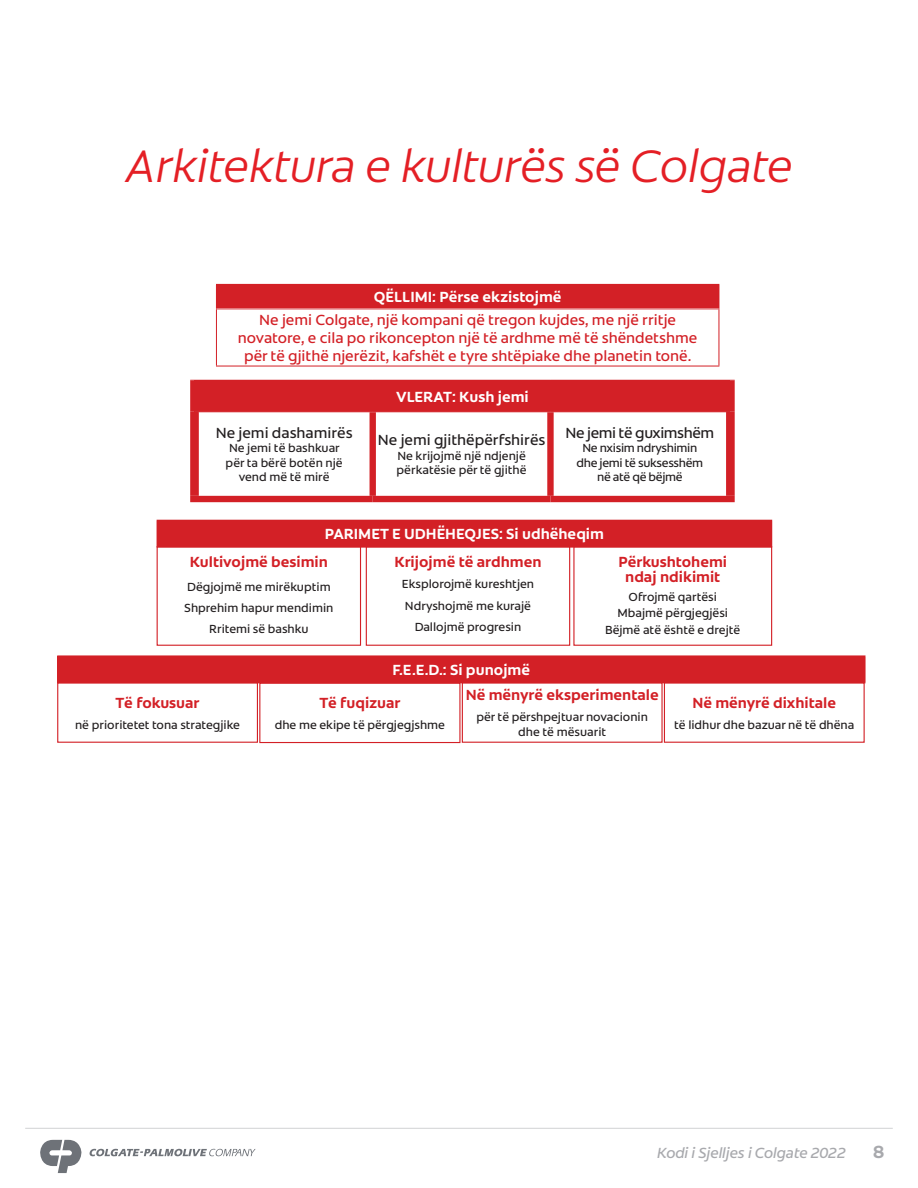
<style>
.page{position:relative;width:918px;height:1188px;background:#fff}
.page>*{position:absolute;margin:0;border:0;box-sizing:border-box;transform-origin:0 0}
.t1{font:italic 300 46.5px "Colgate Ready";letter-spacing:-.005em;color:#e41f25}
.t2{font:700 18px "Colgate Ready";color:#a8a9ad}
.t3{font:15px/18px "Colgate Ready";color:#d32026;text-align:center}
.t4{font:700 15px/15px "Colgate Ready";color:#d32026;text-align:center}
.t5{font:700 15px "Colgate Ready";color:#fff}
.t6{font:15px "Colgate Ready";color:#231f20}
.t7{font:italic 15px "Colgate Ready";color:#a8a9ad}
.t8{font:15px "Colgate Ready";letter-spacing:-.025em;color:#231f20}
.t9{font:12px/14.4px "Colgate Ready";color:#231f20;text-align:center}
.t10{font:12px/14.4px "Colgate Ready";letter-spacing:-.025em;color:#231f20;text-align:center}
</style>
<div class="page">
<hr style="left:25px;top:1128px;width:868px;height:1px;background:#d1d2d4">
<svg style="left:40px;top:1140px;width:42px;height:33px"></svg>
<svg style="left:89px;top:1149px;width:167px;height:7px"></svg>
<div style="left:216px;top:284px;width:503px;height:25px;background:#d32026"></div>
<svg style="left:719px;top:285px;width:1px;height:23px"></svg>
<hr style="left:216px;top:309px;width:1px;height:57px;background:#d32026">
<hr style="left:719px;top:309px;width:1px;height:57px;background:#d32026">
<hr style="left:216px;top:366px;width:503px;height:1px;background:#d32026">
<div style="left:195px;top:380px;width:535px;height:32px;background:#d32026"></div>
<svg style="left:199px;top:412px;width:527px;height:84px"></svg>
<hr style="left:190px;top:380px;width:183px;height:1px;background:#d32026">
<hr style="left:550px;top:380px;width:185px;height:1px;background:#d32026">
<div style="left:190px;top:381px;width:9px;height:31px;background:#d32026"></div>
<div style="left:726px;top:381px;width:9px;height:31px;background:#d32026"></div>
<div style="left:190px;top:412px;width:9px;height:84px;background:#d32026"></div>
<div style="left:726px;top:412px;width:9px;height:84px;background:#d32026"></div>
<div style="left:370px;top:412px;width:6px;height:84px;background:#d32026"></div>
<div style="left:547px;top:412px;width:7px;height:84px;background:#d32026"></div>
<div style="left:190px;top:496px;width:183px;height:6px;background:#d32026"></div>
<div style="left:373px;top:496px;width:177px;height:6px;background:#d32026"></div>
<div style="left:550px;top:496px;width:185px;height:6px;background:#d32026"></div>
<div style="left:157px;top:520px;width:615px;height:27px;background:#d32026"></div>
<hr style="left:157px;top:547px;width:615px;height:1px;background:#d32026">
<div style="left:157px;top:546px;width:204px;height:100px;border:1px solid #d32026"></div>
<div style="left:366px;top:546px;width:204px;height:100px;border:1px solid #d32026"></div>
<div style="left:573px;top:546px;width:199px;height:100px;border:1px solid #d32026"></div>
<div style="left:58px;top:656px;width:807px;height:27px;background:#d32026"></div>
<svg style="left:57px;top:656px;width:1px;height:26px"></svg>
<svg style="left:865px;top:656px;width:1px;height:26px"></svg>
<div style="left:57px;top:682px;width:201px;height:61px;border:1px solid #d32026"></div>
<div style="left:259px;top:683px;width:201px;height:60px;border:1px solid #d32026"></div>
<div style="left:462px;top:682px;width:201px;height:61px;border:1px solid #d32026"></div>
<div style="left:664px;top:682px;width:201px;height:61px;border:1px solid #d32026"></div>
<p class="t1" style="left:126px;top:136px;width:668px">Arkitektura e kulturës së Colgate</p>
<p class="t5" style="left:374px;top:285px;width:189px">QËLLIMI: Përse ekzistojmë</p>
<p class="t3" style="left:238px;top:310px;width:461px">Ne jemi Colgate, një kompani që tregon kujdes, me një rritje novatore, e cila po rikoncepton një të ardhme më të shëndetshme për të gjithë njerëzit, kafshët e tyre shtëpiake dhe planetin tonë.</p>
<p class="t5" style="left:396px;top:384px;width:134px">VLERAT: Kush jemi</p>
<p class="t6" style="left:216px;top:421px;width:138px">Ne jemi dashamirës</p>
<p class="t9" style="left:226px;top:440px;width:119px">Ne jemi të bashkuar për ta bërë botën një vend më të mirë</p>
<p class="t8" style="left:565px;top:421px;width:150px">Ne jemi të guximshëm</p>
<p class="t10" style="left:577px;top:440px;width:128px">Ne nxisim ndryshimin dhe jemi të suksesshëm në atë që bëjmë</p>
<p class="t6" style="left:378px;top:428px;width:169px">Ne jemi gjithëpërfshirës</p>
<p class="t9" style="left:397px;top:447px;width:132px;text-align:left">Ne krijojmë një ndjenjë përkatësie për të gjithë</p>
<p class="t5" style="left:325px;top:522px;width:281px">PARIMET E UDHËHEQJES: Si udhëheqim</p>
<p class="t4" style="left:190px;top:554px;width:140px">Kultivojmë besimin</p>
<p class="t9" style="left:187px;top:578px;width:145px">Dëgjojmë me mirëkuptim</p>
<p class="t9" style="left:184px;top:600px;width:151px">Shprehim hapur mendimin</p>
<p class="t9" style="left:209px;top:621px;width:101px">Rritemi së bashku</p>
<p class="t4" style="left:395px;top:554px;width:148px">Krijojmë të ardhmen</p>
<p class="t9" style="left:402px;top:576px;width:134px">Eksplorojmë kureshtjen</p>
<p class="t9" style="left:405px;top:597px;width:128px">Ndryshojmë me kurajë</p>
<p class="t9" style="left:415px;top:619px;width:108px">Dallojmë progresin</p>
<p class="t4" style="left:618px;top:554px;width:110px">Përkushtohemi ndaj ndikimit</p>
<p class="t9" style="left:629px;top:589px;width:90px">Ofrojmë qartësi</p>
<p class="t9" style="left:618px;top:605px;width:112px">Mbajmë përgjegjësi</p>
<p class="t9" style="left:605px;top:622px;width:137px">Bëjmë atë është e drejtë</p>
<p class="t4" style="left:116px;top:694px;width:85px">Të fokusuar</p>
<p class="t9" style="left:75px;top:717px;width:166px">në prioritetet tona strategjike</p>
<p class="t5" style="left:393px;top:658px;width:139px">F.E.E.D.: Si punojmë</p>
<p class="t4" style="left:319px;top:694px;width:82px">Të fuqizuar</p>
<p class="t9" style="left:275px;top:717px;width:172px">dhe me ekipe të përgjegjshme</p>
<p class="t4" style="left:466px;top:687px;width:195px">Në mënyrë eksperimentale</p>
<p class="t9" style="left:476px;top:709px;width:173px">për të përshpejtuar novacionin dhe të mësuarit</p>
<p class="t4" style="left:692px;top:694px;width:145px">Në mënyrë dixhitale</p>
<p class="t9" style="left:674px;top:717px;width:182px">të lidhur dhe bazuar në të dhëna</p>
<p class="t7" style="left:657px;top:1143px;width:190px">Kodi i Sjelljes i Colgate 2022</p>
<h2 class="t2" style="left:873px;top:1138px;width:13px">8</h2>
</div>
